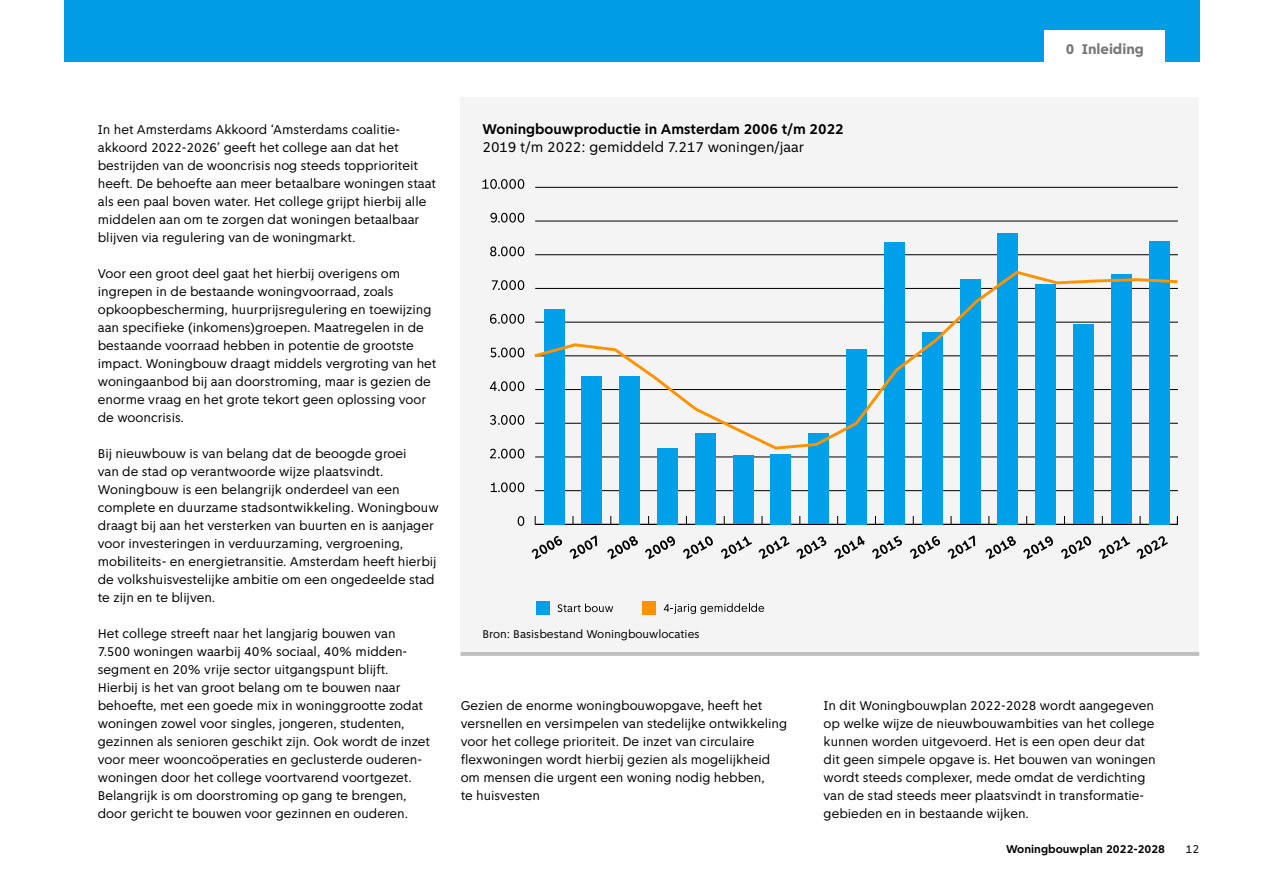
<style>
.page{position:relative;width:1263px;height:893px;background:#fff}
.page>*{position:absolute;margin:0;border:0;box-sizing:border-box;transform-origin:0 0}
.A_Titel_grafiek_tabe{font:700 15px "Amsterdam Sans";color:#000}
.A_Titel_grafiek_tabe-2{font:15px "Amsterdam Sans";color:#000}
.t1{font:800 15px "Amsterdam Sans";color:#787878}
.P_Brood{font:13.5px/18px "Amsterdam Sans";color:#000}
.P_Bron{font:12px "Amsterdam Sans";color:#000}
.t2{font:700 12px "Amsterdam Sans";color:#000}
</style>
<div class="page">
<div style="left:64px;top:0;width:1135px;height:62px;background:#009de6"></div>
<div style="left:461px;top:98px;width:738px;height:558px;background:#f4f4f4"></div>
<svg style="left:518px;top:516px;width:6px;height:10px"></svg>
<svg style="left:490px;top:449px;width:34px;height:9px"></svg>
<svg style="left:490px;top:415px;width:34px;height:10px"></svg>
<svg style="left:490px;top:381px;width:34px;height:10px"></svg>
<svg style="left:490px;top:348px;width:34px;height:9px"></svg>
<svg style="left:490px;top:314px;width:34px;height:10px"></svg>
<svg style="left:492px;top:280px;width:32px;height:10px"></svg>
<svg style="left:490px;top:246px;width:34px;height:10px"></svg>
<svg style="left:490px;top:213px;width:34px;height:10px"></svg>
<svg style="left:482px;top:179px;width:42px;height:10px"></svg>
<hr style="left:535px;top:524px;width:643px;height:1px;background:#000">
<hr style="left:535px;top:490px;width:643px;height:1px;background:#000">
<hr style="left:535px;top:457px;width:643px;height:1px;background:#000">
<hr style="left:535px;top:423px;width:643px;height:1px;background:#000">
<hr style="left:535px;top:389px;width:643px;height:1px;background:#000">
<hr style="left:535px;top:355px;width:643px;height:1px;background:#000">
<hr style="left:535px;top:322px;width:643px;height:1px;background:#000">
<hr style="left:535px;top:288px;width:643px;height:1px;background:#000">
<hr style="left:535px;top:254px;width:643px;height:1px;background:#000">
<hr style="left:535px;top:221px;width:643px;height:1px;background:#000">
<hr style="left:535px;top:187px;width:643px;height:1px;background:#000">
<div style="left:544px;top:309px;width:20px;height:215px;background:#009fe9"></div>
<div style="left:582px;top:377px;width:20px;height:147px;background:#009fe9"></div>
<div style="left:619px;top:376px;width:21px;height:148px;background:#009fe9"></div>
<div style="left:657px;top:448px;width:21px;height:76px;background:#009fe9"></div>
<div style="left:695px;top:433px;width:20px;height:91px;background:#009fe9"></div>
<div style="left:733px;top:455px;width:20px;height:69px;background:#009fe9"></div>
<div style="left:771px;top:454px;width:20px;height:70px;background:#009fe9"></div>
<div style="left:808px;top:433px;width:21px;height:91px;background:#009fe9"></div>
<div style="left:846px;top:349px;width:21px;height:175px;background:#009fe9"></div>
<div style="left:884px;top:242px;width:20px;height:282px;background:#009fe9"></div>
<div style="left:922px;top:332px;width:20px;height:192px;background:#009fe9"></div>
<div style="left:960px;top:280px;width:20px;height:244px;background:#009fe9"></div>
<div style="left:997px;top:233px;width:21px;height:291px;background:#009fe9"></div>
<div style="left:1035px;top:284px;width:21px;height:240px;background:#009fe9"></div>
<div style="left:1073px;top:324px;width:20px;height:200px;background:#009fe9"></div>
<div style="left:1111px;top:275px;width:20px;height:249px;background:#009fe9"></div>
<div style="left:1149px;top:241px;width:20px;height:283px;background:#009fe9"></div>
<svg style="left:1136px;top:536px;width:32px;height:23px"></svg>
<svg style="left:1099px;top:536px;width:31px;height:23px"></svg>
<svg style="left:1061px;top:536px;width:31px;height:23px"></svg>
<svg style="left:1023px;top:536px;width:30px;height:23px"></svg>
<svg style="left:985px;top:536px;width:31px;height:23px"></svg>
<svg style="left:948px;top:535px;width:27px;height:24px"></svg>
<svg style="left:910px;top:536px;width:30px;height:23px"></svg>
<svg style="left:872px;top:536px;width:30px;height:23px"></svg>
<svg style="left:834px;top:536px;width:31px;height:23px"></svg>
<svg style="left:796px;top:536px;width:31px;height:23px"></svg>
<svg style="left:759px;top:536px;width:31px;height:23px"></svg>
<svg style="left:721px;top:536px;width:31px;height:23px"></svg>
<svg style="left:683px;top:536px;width:30px;height:23px"></svg>
<svg style="left:645px;top:536px;width:31px;height:23px"></svg>
<svg style="left:607px;top:536px;width:31px;height:23px"></svg>
<svg style="left:570px;top:535px;width:27px;height:24px"></svg>
<svg style="left:532px;top:536px;width:31px;height:23px"></svg>
<svg style="left:534px;top:271px;width:643px;height:179px"></svg>
<div style="left:642px;top:602px;width:14px;height:13px;background:#ff9200"></div>
<div style="left:536px;top:602px;width:14px;height:13px;background:#009fe9"></div>
<svg style="left:664px;top:603px;width:100px;height:11px"></svg>
<svg style="left:557px;top:603px;width:56px;height:9px"></svg>
<svg style="left:491px;top:482px;width:33px;height:10px"></svg>
<div style="left:1044px;top:30px;width:121px;height:37px;background:#fff"></div>
<hr style="left:461px;top:652px;width:738px;height:4px;background:#bebebe">
<p class="t1" style="left:1066px;top:40px;width:80px">0 Inleiding</p>
<p class="P_Brood" style="left:98px;top:120px;width:340px">In het Amsterdams Akkoord ‘Amsterdams coalitie&shy;akkoord 2022-2026’ geeft het college aan dat het bestrijden van de wooncrisis nog steeds topprioriteit heeft. De behoefte aan meer betaalbare woningen staat als een paal boven water. Het college grijpt hierbij alle middelen aan om te zorgen dat woningen betaalbaar blijven via regulering van de woningmarkt.</p>
<p class="P_Brood" style="left:98px;top:264px;width:340px">Voor een groot deel gaat het hierbij overigens om ingrepen in de bestaande woningvoorraad, zoals opkoopbescherming, huurprijsregulering en toewijzing aan specifieke (inkomens)groepen. Maatregelen in de bestaande voorraad hebben in potentie de grootste impact. Woningbouw draagt middels vergroting van het woningaanbod bij aan doorstroming, maar is gezien de enorme vraag en het grote tekort geen oplossing voor de wooncrisis.</p>
<p class="P_Brood" style="left:98px;top:444px;width:342px">Bij nieuwbouw is van belang dat de beoogde groei<br>van de stad op verantwoorde wijze plaatsvindt.<br>Woningbouw is een belangrijk onderdeel van een complete en duurzame stadsontwikkeling. Woningbouw draagt bij aan het versterken van buurten en is aanjager voor investeringen in verduurzaming, vergroening, mobiliteits- en energietransitie. Amsterdam heeft hierbij de volkshuisvestelijke ambitie om een ongedeelde stad te zijn en te blijven.</p>
<p class="P_Brood" style="left:98px;top:624px;width:334px">Het college streeft naar het langjarig bouwen van 7.500 woningen waarbij 40% sociaal, 40% midden&shy;segment en 20% vrije sector uitgangspunt blijft.<br>Hierbij is het van groot belang om te bouwen naar behoefte, met een goede mix in woninggrootte zodat woningen zowel voor singles, jongeren, studenten, gezinnen als senioren geschikt zijn. Ook wordt de inzet voor meer wooncoöperaties en geclusterde ouderen&shy;woningen door het college voortvarend voortgezet.<br>Belangrijk is om doorstroming op gang te brengen, door gericht te bouwen voor gezinnen en ouderen.</p>
<p class="A_Titel_grafiek_tabe" style="left:482px;top:120px;width:363px">Woningbouwproductie in Amsterdam 2006 t/m 2022</p>
<p class="A_Titel_grafiek_tabe-2" style="left:482px;top:138px;width:323px">2019 t/m 2022: gemiddeld 7.217 woningen/jaar</p>
<p class="P_Bron" style="left:482px;top:627px;width:219px">Bron: Basisbestand Woningbouwlocaties</p>
<p class="P_Brood" style="left:461px;top:696px;width:328px">Gezien de enorme woningbouwopgave, heeft het versnellen en versimpelen van stedelijke ontwikkeling voor het college prioriteit. De inzet van circulaire flexwoningen wordt hierbij gezien als mogelijkheid om mensen die urgent een woning nodig hebben,<br>te huisvesten</p>
<p class="P_Brood" style="left:823px;top:696px;width:334px">In dit Woningbouwplan 2022-2028 wordt aangegeven op welke wijze de nieuwbouwambities van het college kunnen worden uitgevoerd. Het is een open deur dat dit geen simpele opgave is. Het bouwen van woningen wordt steeds complexer, mede omdat de verdichting van de stad steeds meer plaatsvindt in transformatie&shy;gebieden en in bestaande wijken.</p>
<p class="t2" style="left:1006px;top:842px;width:161px">Woningbouwplan 2022-2028</p>
<p class="P_Bron" style="left:1185px;top:842px;width:15px">12</p>
</div>
